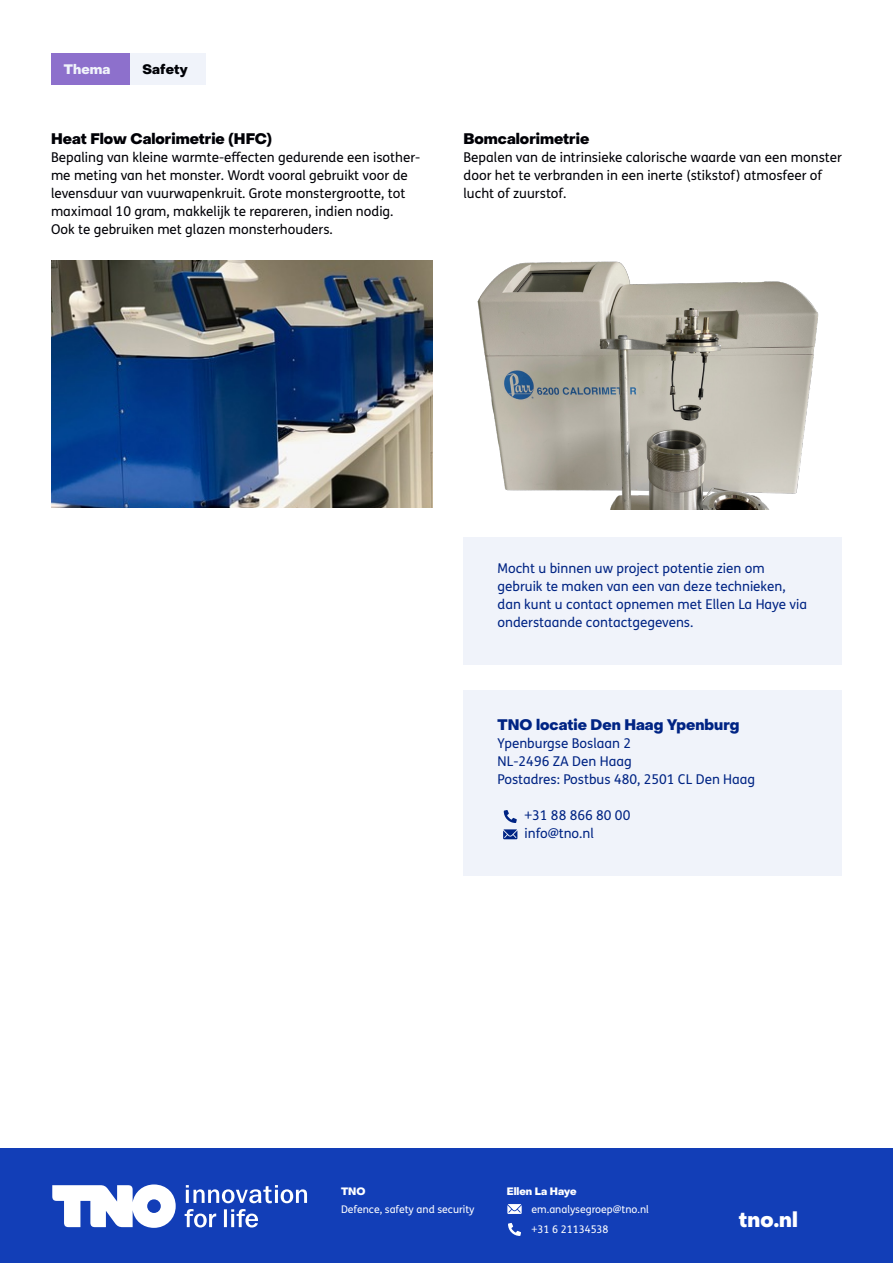
<style>
.page{position:relative;width:893px;height:1263px;background:#fff}
.page>*{position:absolute;margin:0;border:0;box-sizing:border-box;transform-origin:0 0}
.URL{font:800 21px "PP Object Sans";color:#fff}
.K1_Kop_paragraaf{font:800 15px "PP Object Sans";color:#000106}
.K1_Kop_paragraaf-2{font:800 15px "PP Object Sans";color:#002484}
.BT1_broodtekst{font:13.5px/18px "FS Me Pro";color:#000106}
.BT1_broodtekst-2{font:13.5px/18px "FS Me Pro";color:#002484}
.TAG{font:800 13.5px "PP Object Sans";letter-spacing:.005em;color:#000106}
.TAG-2{font:800 13.5px "PP Object Sans";letter-spacing:.01em;color:#f0f3fa}
.T_Info_Info{font:10.5px "FS Me Pro";color:#fff}
.K1_Kop_paragraaf-3{font:800 10.5px "PP Object Sans";color:#fff}
</style>
<div class="page">
<div style="left:463px;top:537px;width:379px;height:128px;background:#f0f3fa"></div>
<div style="left:0;top:1148px;width:893px;height:115px;background:#123eb7"></div>
<svg style="left:52px;top:1184px;width:124px;height:44px"></svg>
<svg style="left:185px;top:1209px;width:73px;height:18px"></svg>
<svg style="left:186px;top:1185px;width:121px;height:18px"></svg>
<div style="left:463px;top:691px;width:379px;height:185px;background:#f0f3fa"></div>
<svg style="left:504px;top:810px;width:13px;height:13px"></svg>
<svg style="left:503px;top:829px;width:14px;height:10px"></svg>
<img style="left:51px;top:261px;width:381px;height:246px">
<img style="left:477px;top:261px;width:342px;height:249px">
<svg style="left:508px;top:1223px;width:13px;height:13px"></svg>
<svg style="left:507px;top:1204px;width:15px;height:10px"></svg>
<div style="left:130px;top:53px;width:76px;height:32px;background:#f0f3fa"></div>
<div style="left:51px;top:53px;width:79px;height:32px;background:#8d70cc"></div>
<p class="TAG-2" style="left:64px;top:61px;width:48px">Thema</p>
<p class="TAG" style="left:142px;top:61px;width:47px">Safety</p>
<p class="K1_Kop_paragraaf" style="left:51px;top:130px;width:222px">Heat Flow Calorimetrie (HFC)</p>
<p class="BT1_broodtekst" style="left:51px;top:148px;width:371px">Bepaling van kleine warmte-effecten gedurende een isother&shy;me meting van het monster. Wordt vooral gebruikt voor de levensduur van vuurwapenkruit. Grote monstergrootte, tot maximaal 10 gram, makkelijk te repareren, indien nodig.</p>
<p class="BT1_broodtekst" style="left:51px;top:220px;width:283px">Ook te gebruiken met glazen monsterhouders.</p>
<p class="K1_Kop_paragraaf" style="left:463px;top:130px;width:127px">Bomcalorimetrie</p>
<p class="BT1_broodtekst" style="left:463px;top:148px;width:380px">Bepalen van de intrinsieke calorische waarde van een monster door het te verbranden in een inerte (stikstof) atmosfeer of lucht of zuurstof.</p>
<p class="BT1_broodtekst-2" style="left:497px;top:559px;width:311px">Mocht u binnen uw project potentie zien om gebruik te maken van een van deze technieken, dan kunt u contact opnemen met Ellen La Haye via onderstaande contactgegevens.</p>
<p class="K1_Kop_paragraaf-2" style="left:497px;top:716px;width:243px">TNO locatie Den Haag Ypenburg</p>
<p class="BT1_broodtekst-2" style="left:497px;top:734px;width:135px">Ypenburgse Boslaan 2</p>
<p class="BT1_broodtekst-2" style="left:497px;top:752px;width:136px">NL-2496 ZA Den Haag</p>
<p class="BT1_broodtekst-2" style="left:497px;top:770px;width:259px">Postadres: Postbus 480, 2501 CL Den Haag</p>
<p class="BT1_broodtekst-2" style="left:524px;top:806px;width:107px">+31 88 866 80 00</p>
<p class="BT1_broodtekst-2" style="left:524px;top:824px;width:71px">info@tno.nl</p>
<p class="K1_Kop_paragraaf-3" style="left:341px;top:1185px;width:26px">TNO</p>
<p class="K1_Kop_paragraaf-3" style="left:507px;top:1185px;width:71px">Ellen La Haye</p>
<p class="T_Info_Info" style="left:341px;top:1202px;width:135px">Defence, safety and security</p>
<p class="T_Info_Info" style="left:531px;top:1202px;width:119px">em.analysegroep@tno.nl</p>
<p class="T_Info_Info" style="left:531px;top:1222px;width:79px">+31 6 21134538</p>
<p class="URL" style="left:739px;top:1207px;width:61px">tno.nl</p>
</div>
